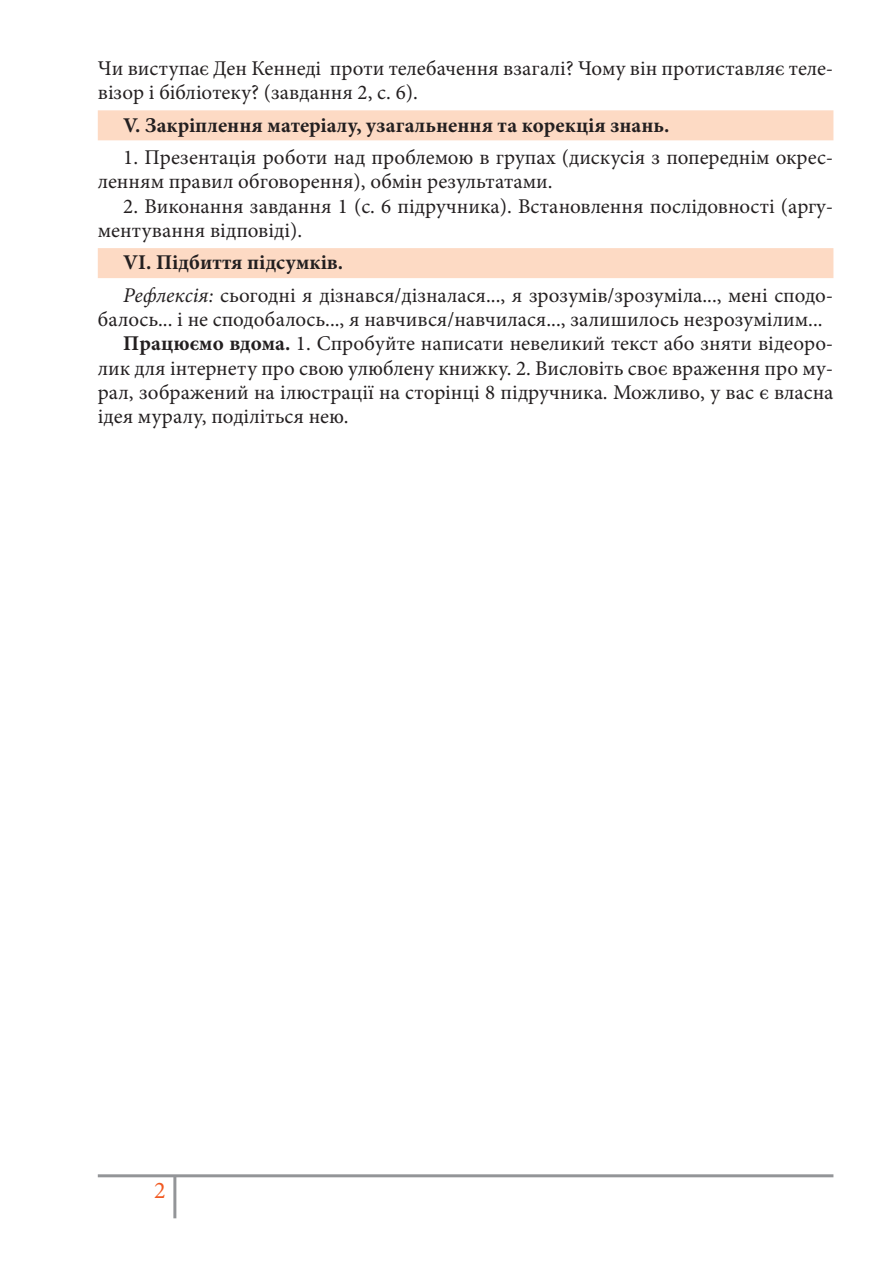
<style>
.page{position:relative;width:893px;height:1263px;background:#fff}
.page>*{position:absolute;margin:0;border:0;box-sizing:border-box;transform-origin:0 0}
.t1{font:24px "Minion Pro";color:#f15921}
.Текст{font:21px/24.2px "Minion Pro";color:#231f20}
.Колір{font:700 21px "Minion Pro";color:#231f20}
.s1{font-style:italic}
.s2{font-weight:700}
</style>
<div class="page">
<hr style="left:98px;top:1174px;width:735px;height:3px;background:#939598">
<hr style="left:173px;top:1176px;width:3px;height:42px;background:#939598">
<div style="left:98px;top:110px;width:735px;height:30px;background:#fddac4"></div>
<div style="left:98px;top:248px;width:735px;height:30px;background:#fddac4"></div>
<p class="Текст" style="left:98px;top:56px;width:737px">Чи виступає Ден Кеннеді проти телебачення взагалі? Чому він протиставляє теле&shy;візор і бібліотеку? (завдання 2, с. 6).</p>
<p class="Колір" style="left:123px;top:110px;width:548px">V. Закріплення матеріалу, узагальнення та корекція знань.</p>
<p class="Текст" style="left:98px;top:146px;width:737px;text-indent:26px">1. Презентація роботи над проблемою в групах (дискусія з попереднім окрес&shy;ленням правил обговорення), обмін результатами.</p>
<p class="Текст" style="left:98px;top:194px;width:737px;text-indent:26px">2. Виконання завдання 1 (с. 6 підручника). Встановлення послідовності (аргу&shy;ментування відповіді).</p>
<p class="Колір" style="left:123px;top:248px;width:221px">VІ. Підбиття підсумків.</p>
<p class="Текст" style="left:98px;top:283px;width:737px;text-indent:26px"><span class="s1">Рефлексія:</span> сьогодні я дізнався/дізналася..., я зрозумів/зрозуміла..., мені сподо&shy;балось... і не сподобалось..., я навчився/навчилася..., залишилось незрозумілим...</p>
<p class="Текст" style="left:98px;top:332px;width:737px;text-align:justify;text-indent:26px"><span class="s2">Працюємо вдома.</span> 1. Спробуйте написати невеликий текст або зняти відеоро&shy;лик для інтернету про свою улюблену книжку. 2. Висловіть своє враження про му&shy;рал, зображений на ілюстрації на сторінці 8 підручника. Можливо, у вас є власна ідея муралу, поділіться нею.</p>
<p class="t1" style="left:154px;top:1174px;width:13px">2</p>
</div>
